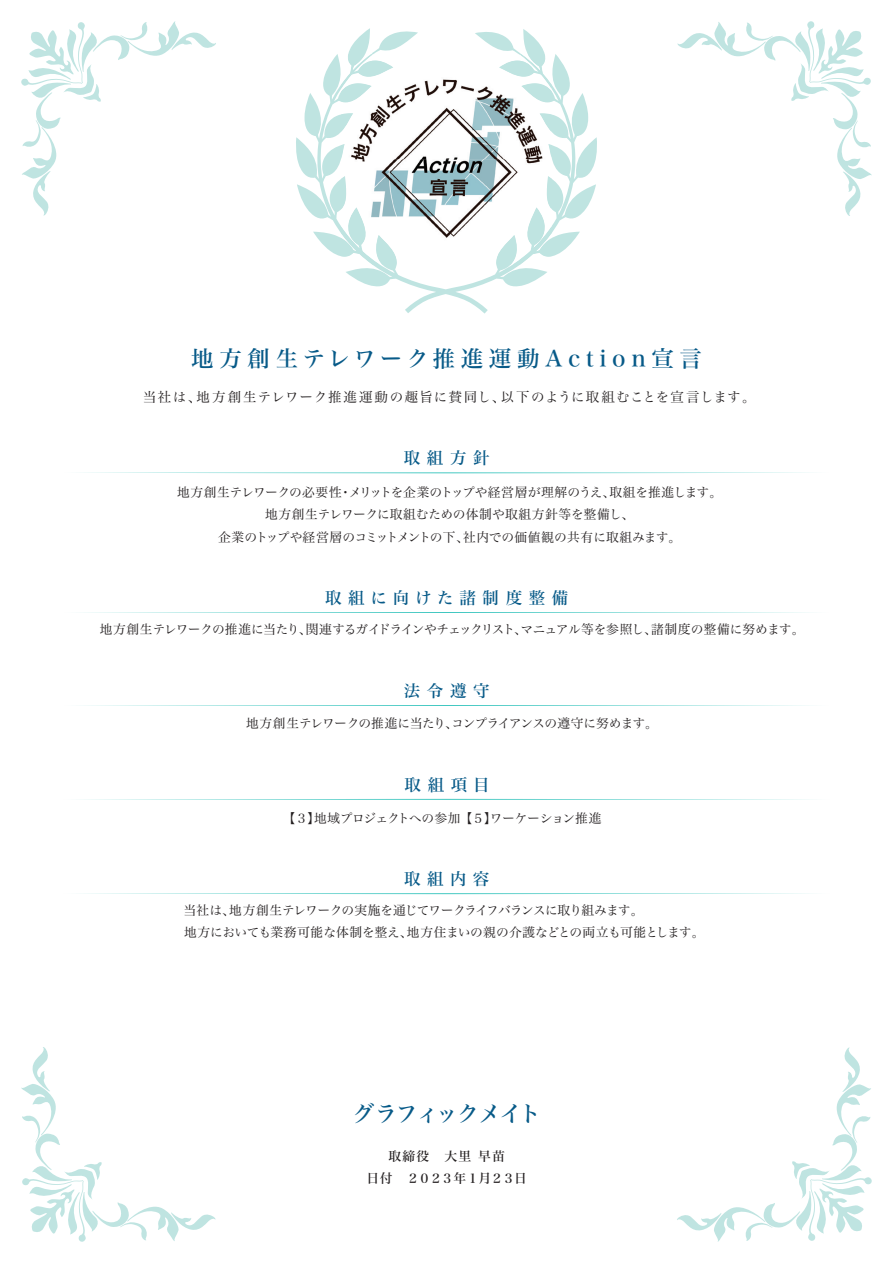
<style>
.page{position:relative;width:893px;height:1263px;background:#fff}
.page>*{position:absolute;margin:0;border:0;box-sizing:border-box;transform-origin:0 0}
.t1{font:22.5px "Hira Min Std N W5";letter-spacing:.25em;color:#075a88}
.t2{font:22.5px "Hira Min Std N W5";letter-spacing:-.065em;color:#075a88}
.t3{font:16.5px "Hira Min Std N W5";letter-spacing:.4em;color:#075a88}
.t4{font:16.5px "Hira Min Std N W5";letter-spacing:.38em;color:#075a88}
.t5{font:13.5px "Hira Min Std N W3";letter-spacing:.085em;color:#231f20}
.t6{font:12.75px/22.4px "Hira Min Std N W3";letter-spacing:-.02em;color:#231f20}
.t7{font:12.75px/22.4px "Hira Min Std N W3";color:#231f20;text-align:center}
.t8{font:12.75px "Hira Min Std N W3";letter-spacing:-.045em;color:#231f20}
.t9{font:12.75px/22.4px "Hira Min Std N W5";letter-spacing:-.025em;color:#231f20;text-align:center}
</style>
<div class="page">
<svg style="left:296px;top:28px;width:301px;height:286px"></svg>
<svg style="left:21px;top:21px;width:195px;height:195px"></svg>
<svg style="left:677px;top:21px;width:195px;height:195px"></svg>
<svg style="left:677px;top:1047px;width:195px;height:195px"></svg>
<svg style="left:21px;top:1047px;width:195px;height:195px"></svg>
<svg style="left:84px;top:472px;width:725px;height:1px"></svg>
<svg style="left:84px;top:612px;width:725px;height:1px"></svg>
<svg style="left:84px;top:705px;width:725px;height:1px"></svg>
<img style="left:394px;top:54px;width:105px;height:198px">
<img style="left:341px;top:54px;width:53px;height:211px">
<img style="left:499px;top:54px;width:52px;height:211px">
<img style="left:393px;top:252px;width:106px;height:13px">
<svg style="left:84px;top:893px;width:725px;height:1px"></svg>
<svg style="left:84px;top:799px;width:725px;height:1px"></svg>
<h1 class="t1" style="left:191px;top:342px;width:512px">地方創生テレワーク推進運動Action宣言</h1>
<p class="t5" style="left:143px;top:387px;width:614px">当社は、地方創生テレワーク推進運動の趣旨に賛同し、以下のように取組むことを宣言します。</p>
<p class="t3" style="left:404px;top:446px;width:87px">取組方針</p>
<p class="t7" style="left:177px;top:481px;width:547px">地方創生テレワークの必要性・メリットを企業のトップや経営層が理解のうえ、取組を推進します。地方創生テレワークに取組むための体制や取組方針等を整備し、<br>企業のトップや経営層のコミットメントの下、社内での価値観の共有に取組みます。</p>
<p class="t4" style="left:325px;top:586px;width:245px">取組に向けた諸制度整備</p>
<p class="t6" style="left:100px;top:618px;width:706px">地方創生テレワークの推進に当たり、関連するガイドラインやチェックリスト、マニュアル等を参照し、諸制度の整備に努めます。</p>
<p class="t3" style="left:404px;top:679px;width:87px">法令遵守</p>
<p class="t8" style="left:246px;top:714px;width:413px">地方創生テレワークの推進に当たり、コンプライアンスの遵守に努めます。</p>
<p class="t3" style="left:405px;top:773px;width:87px">取組項目</p>
<p class="t6" style="left:283px;top:806px;width:320px">【３】地域プロジェクトへの参加 【５】ワーケーション推進</p>
<p class="t3" style="left:404px;top:867px;width:87px">取組内容</p>
<p class="t6" style="left:184px;top:898px;width:522px">当社は、地方創生テレワークの実施を通じてワークライフバランスに取り組みます。<br>地方においても業務可能な体制を整え、地方住まいの親の介護などとの両立も可能とします。</p>
<h1 class="t2" style="left:352px;top:1097px;width:190px">グラフィックメイト</h1>
<p class="t9" style="left:366px;top:1144px;width:162px">取締役　大里 早苗<br>日付　２０２３年１月２３日</p>
</div>
